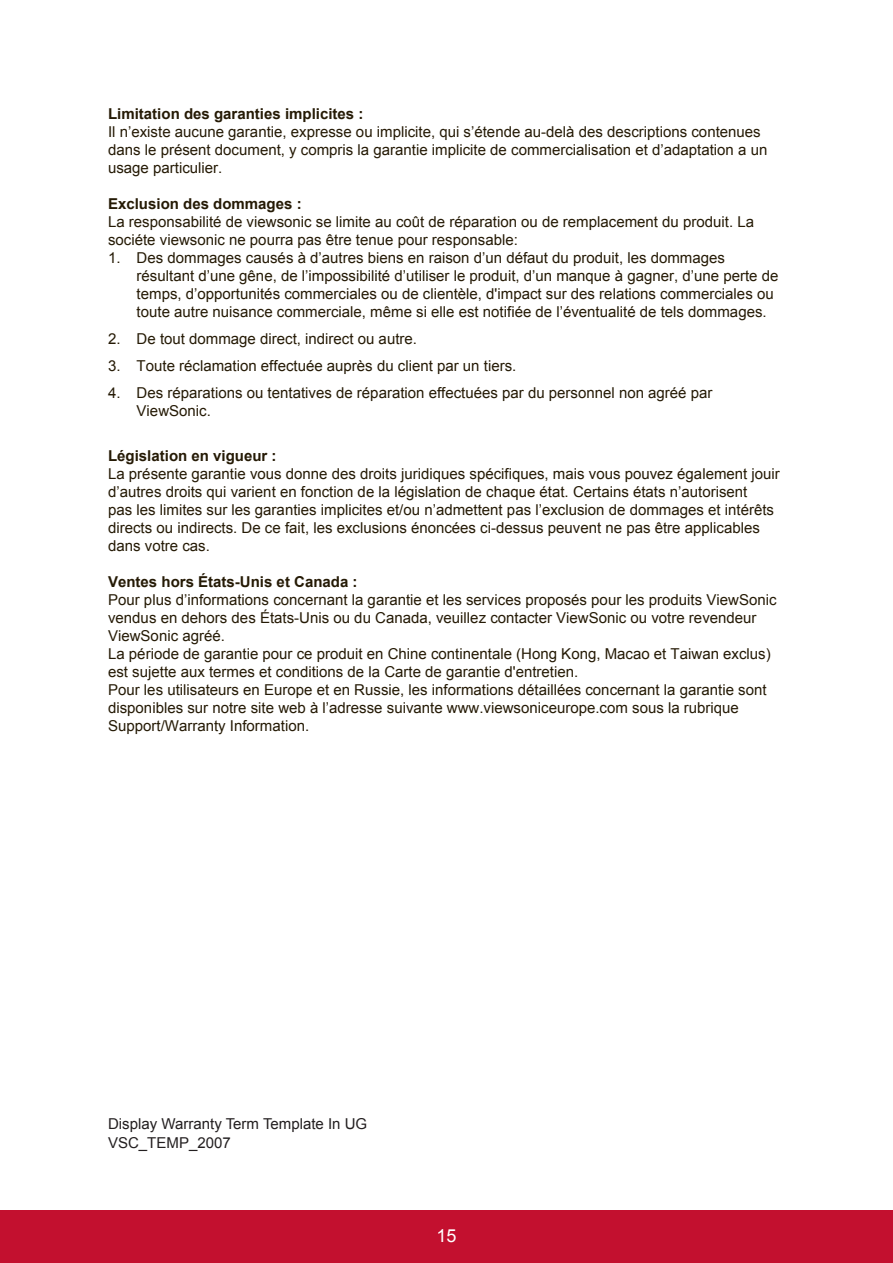
<style>
.page{position:relative;width:893px;height:1263px;background:#fff}
.page>*{position:absolute;margin:0;border:0;box-sizing:border-box;transform-origin:0 0}
.t1{font:18px "Arial";color:#fff}
.t2{font:15px/18px "Arial";color:#251a05}
.t3{font:700 15px "Arial";color:#251a05}
.t4{font:15px/19.5px "Arial";color:#231f20}
</style>
<div class="page">
<div style="left:0;top:1210px;width:892px;height:53px;background:#c3102f"></div>
<p class="t3" style="left:108px;top:104px;width:257px">Limitation des garanties implicites :</p>
<p class="t2" style="left:108px;top:123px;width:660px">Il n’existe aucune garantie, expresse ou implicite, qui s’étende au-delà des descriptions contenues dans le présent document, y compris la garantie implicite de commercialisation et d’adaptation a un usage particulier.</p>
<p class="t3" style="left:108px;top:194px;width:195px">Exclusion des dommages :</p>
<p class="t2" style="left:108px;top:213px;width:647px">La responsabilité de viewsonic se limite au coût de réparation ou de remplacement du produit. La sociéte viewsonic ne pourra pas être tenue pour responsable:</p>
<p class="t2" style="left:136px;top:249px;width:643px;text-indent:-28px">1. Des dommages causés à d’autres biens en raison d’un défaut du produit, les dommages résultant d’une gêne, de l’impossibilité d’utiliser le produit, d’un manque à gagner, d’une perte de temps, d’opportunités commerciales ou de clientèle, d'impact sur des relations commerciales ou toute autre nuisance commerciale, même si elle est notifiée de l’éventualité de tels dommages.</p>
<p class="t2" style="left:108px;top:330px;width:310px">2. De tout dommage direct, indirect ou autre.</p>
<p class="t2" style="left:108px;top:357px;width:409px">3. Toute réclamation effectuée auprès du client par un tiers.</p>
<p class="t2" style="left:136px;top:384px;width:577px;text-indent:-28px">4. Des réparations ou tentatives de réparation effectuées par du personnel non agréé par<br>ViewSonic.</p>
<p class="t3" style="left:108px;top:446px;width:170px">Législation en vigueur :</p>
<p class="t2" style="left:108px;top:465px;width:673px">La présente garantie vous donne des droits juridiques spécifiques, mais vous pouvez également jouir d’autres droits qui varient en fonction de la législation de chaque état. Certains états n’autorisent<br>pas les limites sur les garanties implicites et/ou n’admettent pas l’exclusion de dommages et intérêts directs ou indirects. De ce fait, les exclusions énoncées ci-dessus peuvent ne pas être applicables dans votre cas.</p>
<p class="t3" style="left:108px;top:572px;width:251px">Ventes hors États-Unis et Canada :</p>
<p class="t2" style="left:108px;top:591px;width:669px">Pour plus d’informations concernant la garantie et les services proposés pour les produits ViewSonic vendus en dehors des États-Unis ou du Canada, veuillez contacter ViewSonic ou votre revendeur ViewSonic agréé.<br>La période de garantie pour ce produit en Chine continentale (Hong Kong, Macao et Taiwan exclus) est sujette aux termes et conditions de la Carte de garantie d'entretien.<br>Pour les utilisateurs en Europe et en Russie, les informations détaillées concernant la garantie sont disponibles sur notre site web à l’adresse suivante www.viewsoniceurope.com sous la rubrique Support/Warranty Information.</p>
<p class="t4" style="left:108px;top:1114px;width:260px">Display Warranty Term Template In UG<br>VSC_TEMP_2007</p>
<p class="t1" style="left:436px;top:1223px;width:22px">15</p>
</div>
